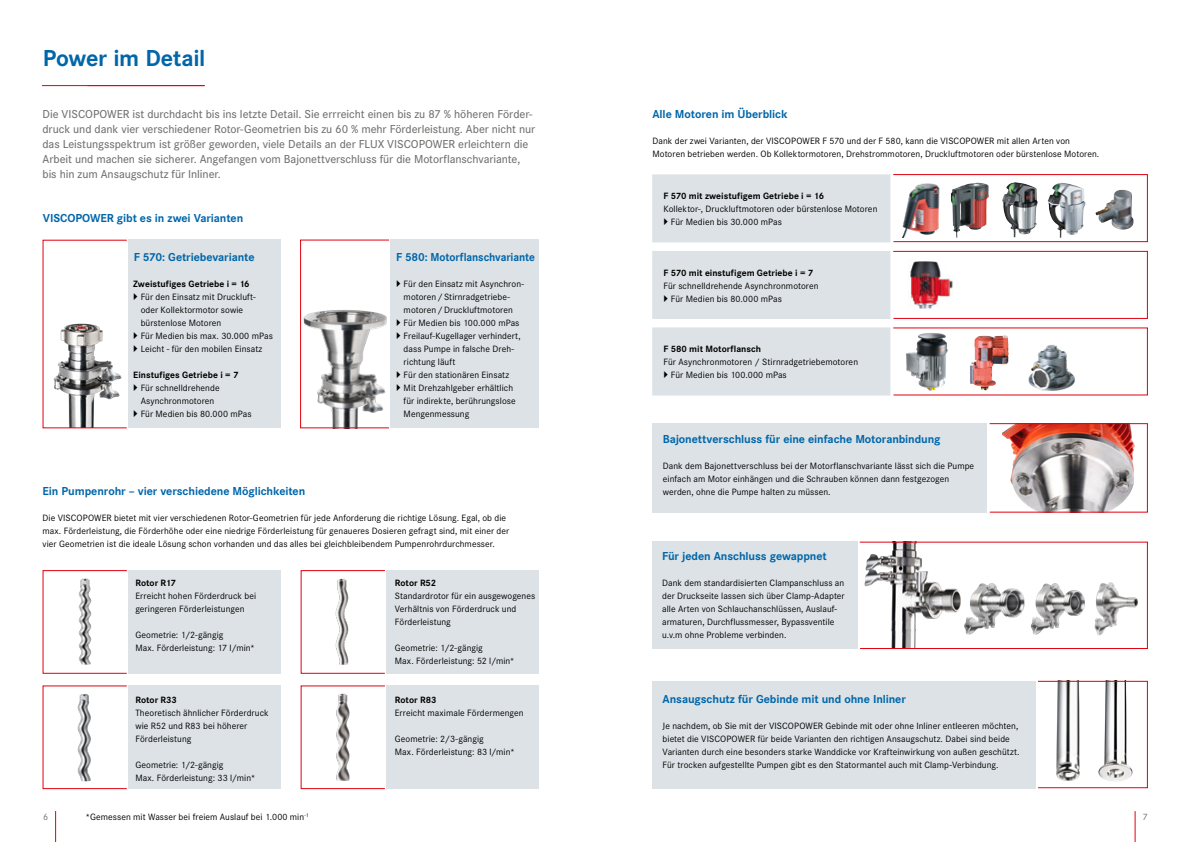
<style>
.page{position:relative;width:1191px;height:842px;background:#fff}
.page>*{position:absolute;margin:0;border:0;box-sizing:border-box;transform-origin:0 0}
.t1{font:700 24px "Corporate S";letter-spacing:-.015em;color:#06a}
.t2{font:500 12px/15px "Corporate S";letter-spacing:-.005em;color:#6f6f6e}
.t3{font:700 12px "Corporate S";letter-spacing:-.005em;color:#06a}
.t4{font:9.5px/13px "Corporate S";letter-spacing:.005em;color:#000}
.t5{font:700 9.5px "Corporate S";color:#000}
.t6{font:9.5px "Corporate S";color:#6f6f6e}
</style>
<div class="page">
<img style="left:1056px;top:683px;width:24px;height:98px">
<img style="left:1098px;top:683px;width:35px;height:99px">
<img style="left:967px;top:583px;width:118px;height:52px">
<img style="left:1094px;top:582px;width:44px;height:54px">
<img style="left:864px;top:544px;width:103px;height:103px">
<img style="left:1002px;top:425px;width:133px;height:86px">
<img style="left:53px;top:310px;width:76px;height:118px">
<img style="left:303px;top:306px;width:88px;height:122px">
<div style="left:386px;top:570px;width:153px;height:104px;background:#dce2e5"></div>
<div style="left:386px;top:685px;width:153px;height:104px;background:#dce2e5"></div>
<div style="left:129px;top:570px;width:152px;height:104px;background:#dce2e5"></div>
<div style="left:129px;top:685px;width:152px;height:104px;background:#dce2e5"></div>
<div style="left:652px;top:542px;width:205px;height:107px;background:#dce2e5"></div>
<div style="left:652px;top:681px;width:383px;height:107px;background:#dce2e5"></div>
<div style="left:129px;top:240px;width:152px;height:188px;background:#dce2e5"></div>
<div style="left:300px;top:240px;width:89px;height:188px;border:1px solid #e2000f"></div>
<div style="left:989px;top:423px;width:158px;height:90px;border:1px solid #e2000f"></div>
<div style="left:1037px;top:681px;width:110px;height:107px;border:1px solid #e2000f"></div>
<div style="left:859px;top:542px;width:288px;height:107px;border:1px solid #e2000f"></div>
<div style="left:43px;top:570px;width:84px;height:104px;border:1px solid #e2000f"></div>
<div style="left:301px;top:570px;width:84px;height:104px;border:1px solid #e2000f"></div>
<div style="left:652px;top:423px;width:335px;height:90px;background:#dce2e5"></div>
<hr style="left:42px;top:85px;width:163px;height:1px;background:#e2000f">
<svg style="left:652px;top:174px;width:238px;height:221px;background:#dee4e7"></svg>
<img style="left:902px;top:183px;width:38px;height:55px">
<img style="left:951px;top:183px;width:37px;height:55px">
<img style="left:1002px;top:182px;width:35px;height:55px">
<img style="left:1047px;top:183px;width:38px;height:55px">
<img style="left:1095px;top:190px;width:38px;height:40px">
<img style="left:906px;top:333px;width:42px;height:58px">
<img style="left:909px;top:261px;width:44px;height:47px">
<img style="left:970px;top:335px;width:38px;height:55px">
<img style="left:1028px;top:345px;width:47px;height:46px">
<img style="left:78px;top:578px;width:14px;height:87px">
<img style="left:77px;top:694px;width:14px;height:88px">
<img style="left:320px;top:570px;width:37px;height:104px">
<img style="left:321px;top:686px;width:36px;height:104px">
<div style="left:391px;top:240px;width:148px;height:188px;background:#dce2e5"></div>
<div style="left:892px;top:174px;width:255px;height:68px;border:1px solid #e2000f"></div>
<div style="left:892px;top:251px;width:255px;height:68px;border:1px solid #e2000f"></div>
<hr style="left:55px;top:811px;width:1px;height:31px;background:#e2000f">
<hr style="left:1134px;top:811px;width:1px;height:31px;background:#e2000f">
<svg style="left:664px;top:218px;width:4px;height:7px"></svg>
<svg style="left:664px;top:295px;width:4px;height:6px"></svg>
<svg style="left:664px;top:371px;width:4px;height:7px"></svg>
<p class="t1" style="left:43px;top:44px;width:164px">Power im Detail</p>
<p class="t2" style="left:43px;top:106px;width:494px">Die VISCOPOWER ist durchdacht bis ins letzte Detail. Sie errreicht einen bis zu 87 % höheren Förder&shy;druck und dank vier verschiedener Rotor-Geometrien bis zu 60 % mehr Förderleistung. Aber nicht nur das Leistungsspektrum ist größer geworden, viele Details an der FLUX VISCOPOWER erleichtern die Arbeit und machen sie sicherer. Angefangen vom Bajonettverschluss für die Motorflanschvariante, bis hin zum Ansaugschutz für Inliner.</p>
<p class="t3" style="left:652px;top:107px;width:137px">Alle Motoren im Überblick</p>
<p class="t4" style="left:652px;top:134px;width:448px">Dank der zwei Varianten, der VISCOPOWER F 570 und der F 580, kann die VISCOPOWER mit allen Arten von<br>Motoren betrieben werden. Ob Kollektormotoren, Drehstrommotoren, Druckluftmotoren oder bürstenlose Motoren.</p>
<p class="t3" style="left:43px;top:211px;width:202px">VISCOPOWER gibt es in zwei Varianten</p>
<p class="t3" style="left:134px;top:250px;width:122px">F 570: Getriebevariante</p>
<p class="t5" style="left:133px;top:278px;width:118px">Zweistufiges Getriebe i = 16</p>
<p class="t4" style="left:141px;top:290px;width:117px">Für den Einsatz mit Druckluft&shy;oder Kollektormotor sowie bürstenlose Motoren</p>
<p class="t4" style="left:141px;top:329px;width:134px">Für Medien bis max. 30.000 mPas</p>
<p class="t4" style="left:141px;top:342px;width:123px">Leicht - für den mobilen Einsatz</p>
<p class="t5" style="left:133px;top:369px;width:107px">Einstufiges Getriebe i = 7</p>
<p class="t4" style="left:141px;top:381px;width:80px">Für schnelldrehende<br>Asynchronmotoren</p>
<p class="t4" style="left:141px;top:407px;width:112px">Für Medien bis 80.000 mPas</p>
<p class="t3" style="left:396px;top:250px;width:140px">F 580: Motorflanschvariante</p>
<p class="t4" style="left:404px;top:277px;width:122px">Für den Einsatz mit Asynchron&shy;motoren/Stirnradgetriebe&shy;motoren/Druckluftmotoren</p>
<p class="t4" style="left:404px;top:316px;width:117px">Für Medien bis 100.000 mPas</p>
<p class="t4" style="left:404px;top:329px;width:119px">Freilauf-Kugellager verhindert, dass Pumpe in falsche Dreh&shy;richtung läuft</p>
<p class="t4" style="left:404px;top:368px;width:107px">Für den stationären Einsatz</p>
<p class="t4" style="left:404px;top:381px;width:114px">Mit Drehzahlgeber erhältlich für indirekte, berührungslose<br>Mengenmessung</p>
<p class="t3" style="left:43px;top:484px;width:264px">Ein Pumpenrohr – vier verschiedene Möglichkeiten</p>
<p class="t4" style="left:43px;top:511px;width:468px">Die VISCOPOWER bietet mit vier verschiedenen Rotor-Geometrien für jede Anforderung die richtige Lösung. Egal, ob die max. Förderleistung, die Förderhöhe oder eine niedrige Förderleistung für genaueres Dosieren gefragt sind, mit einer der vier Geometrien ist die ideale Lösung schon vorhanden und das alles bei gleichbleibendem Pumpenrohrdurchmesser.</p>
<p class="t5" style="left:135px;top:577px;width:42px">Rotor R17</p>
<p class="t4" style="left:135px;top:589px;width:122px">Erreicht hohen Förderdruck bei geringeren Förderleistungen</p>
<p class="t4" style="left:135px;top:628px;width:89px">Geometrie: 1/2-gängig</p>
<p class="t4" style="left:135px;top:641px;width:121px">Max. Förderleistung: 17 l/min*</p>
<p class="t5" style="left:135px;top:694px;width:43px">Rotor R33</p>
<p class="t4" style="left:135px;top:706px;width:135px">Theoretisch ähnlicher Förderdruck wie R52 und R83 bei höherer<br>Förderleistung</p>
<p class="t4" style="left:135px;top:758px;width:89px">Geometrie: 1/2-gängig</p>
<p class="t4" style="left:135px;top:771px;width:122px">Max. Förderleistung: 33 l/min*</p>
<p class="t5" style="left:395px;top:577px;width:43px">Rotor R52</p>
<p class="t4" style="left:395px;top:589px;width:142px">Standardrotor für ein ausgewogenes<br>Verhältnis von Förderdruck und<br>Förderleistung</p>
<p class="t4" style="left:395px;top:641px;width:89px">Geometrie: 1/2-gängig</p>
<p class="t4" style="left:395px;top:654px;width:121px">Max. Förderleistung: 52 l/min*</p>
<p class="t5" style="left:395px;top:694px;width:43px">Rotor R83</p>
<p class="t4" style="left:395px;top:706px;width:130px">Erreicht maximale Fördermengen</p>
<p class="t4" style="left:395px;top:732px;width:90px">Geometrie: 2/3-gängig</p>
<p class="t4" style="left:395px;top:745px;width:121px">Max. Förderleistung: 83 l/min*</p>
<p class="t5" style="left:663px;top:190px;width:162px">F 570 mit zweistufigem Getriebe i = 16</p>
<p class="t4" style="left:663px;top:202px;width:215px">Kollektor-, Druckluftmotoren oder bürstenlose Motoren</p>
<p class="t4" style="left:671px;top:215px;width:112px">Für Medien bis 30.000 mPas</p>
<p class="t5" style="left:663px;top:267px;width:151px">F 570 mit einstufigem Getriebe i = 7</p>
<p class="t4" style="left:663px;top:279px;width:157px">Für schnelldrehende Asynchronmotoren</p>
<p class="t4" style="left:671px;top:292px;width:112px">Für Medien bis 80.000 mPas</p>
<p class="t5" style="left:663px;top:343px;width:99px">F 580 mit Motorflansch</p>
<p class="t4" style="left:663px;top:355px;width:196px">Für Asynchronmotoren / Stirnradgetriebemotoren</p>
<p class="t4" style="left:671px;top:368px;width:117px">Für Medien bis 100.000 mPas</p>
<p class="t3" style="left:663px;top:432px;width:279px">Bajonettverschluss für eine einfache Motoranbindung</p>
<p class="t4" style="left:663px;top:459px;width:313px">Dank dem Bajonettverschluss bei der Motorflanschvariante lässt sich die Pumpe einfach am Motor einhängen und die Schrauben können dann festgezogen werden, ohne die Pumpe halten zu müssen.</p>
<p class="t3" style="left:662px;top:549px;width:166px">Für jeden Anschluss gewappnet</p>
<p class="t4" style="left:662px;top:576px;width:184px">Dank dem standardisierten Clampanschluss an der Druckseite lassen sich über Clamp-Adapter alle Arten von Schlauchanschlüssen, Auslauf&shy;armaturen, Durchflussmesser, Bypassventile u.v.m ohne Probleme verbinden.</p>
<p class="t3" style="left:662px;top:692px;width:245px">Ansaugschutz für Gebinde mit und ohne Inliner</p>
<p class="t4" style="left:662px;top:719px;width:359px">Je nachdem, ob Sie mit der VISCOPOWER Gebinde mit oder ohne Inliner entleeren möchten, bietet die VISCOPOWER für beide Varianten den richtigen Ansaugschutz. Dabei sind beide Varianten durch eine besonders starke Wanddicke vor Krafteinwirkung von außen geschützt.<br>Für trocken aufgestellte Pumpen gibt es den Statormantel auch mit Clamp-Verbindung.</p>
<p class="t4" style="left:86px;top:810px;width:225px">*Gemessen mit Wasser bei freiem Auslauf bei 1.000 min<sup>-1</sup></p>
<p class="t6" style="left:43px;top:811px;width:7px">6</p>
<p class="t6" style="left:1142px;top:811px;width:7px">7</p>
</div>
